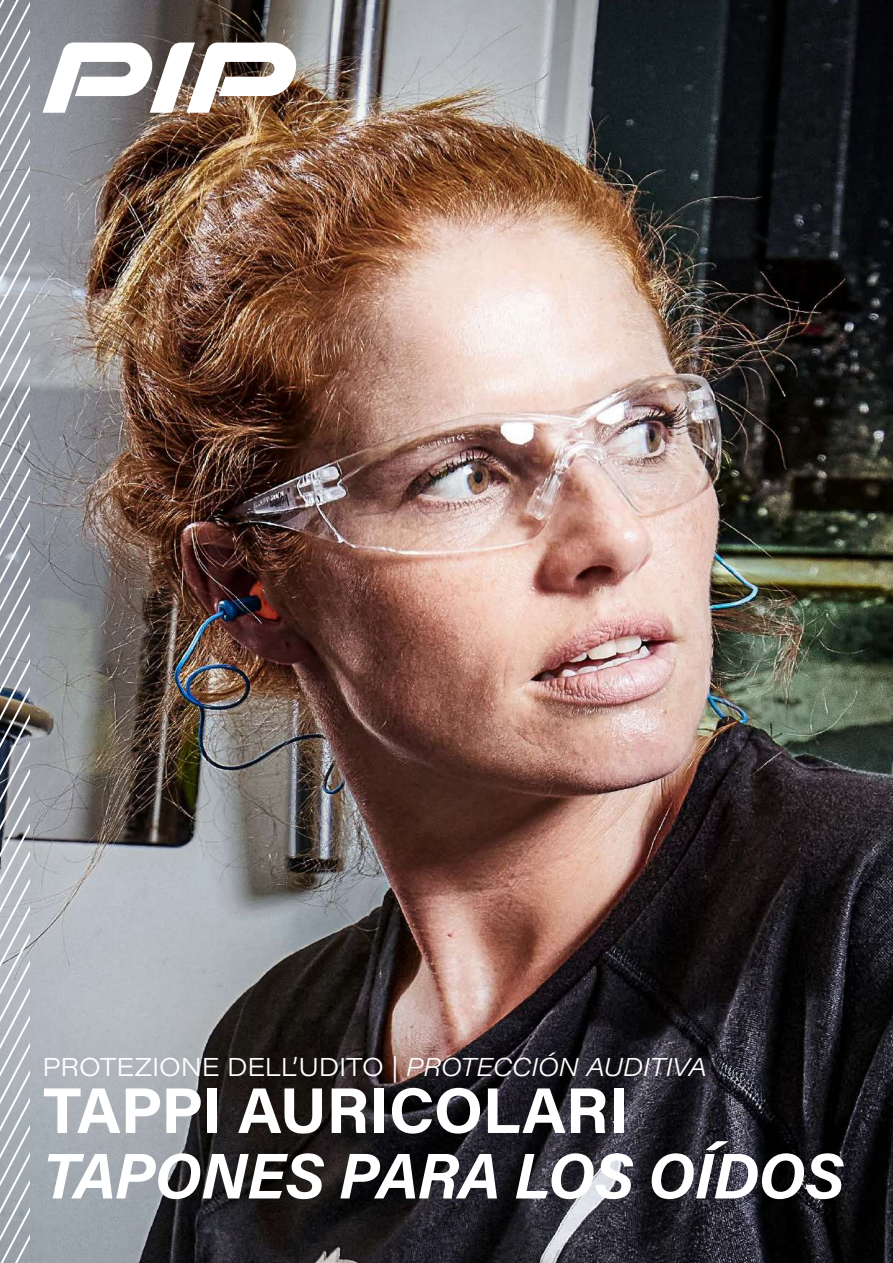
<style>
.page{position:relative;width:893px;height:1263px;background:#fff}
.page>*{position:absolute;margin:0;border:0;box-sizing:border-box;transform-origin:0 0}
.t1{font:italic 700 64.65px "Acumin Pro";letter-spacing:-.015em;color:#fff}
.t2{font:700 64.65px "Acumin Pro";letter-spacing:-.01em;color:#fff}
.t3{font:300 25.35px "Acumin Pro Wide";letter-spacing:-.005em;color:#fff}
.s1{font-style:italic}
</style>
<div class="page">
<img style="left:30px;top:0;width:863px;height:1263px">
<svg style="left:0;top:0;width:30px;height:1263px"></svg>
<svg style="left:43px;top:43px;width:256px;height:70px"></svg>
<p class="t3" style="left:43px;top:1049px;width:666px">PROTEZIONE DELL’UDITO | <span class="s1">PROTECCIÓN AUDITIVA</span></p>
<h1 class="t2" style="left:43px;top:1065px;width:587px">TAPPI AURICOLARI</h1>
<h1 class="t1" style="left:43px;top:1130px;width:802px">TAPONES PARA LOS OÍDOS</h1>
</div>
